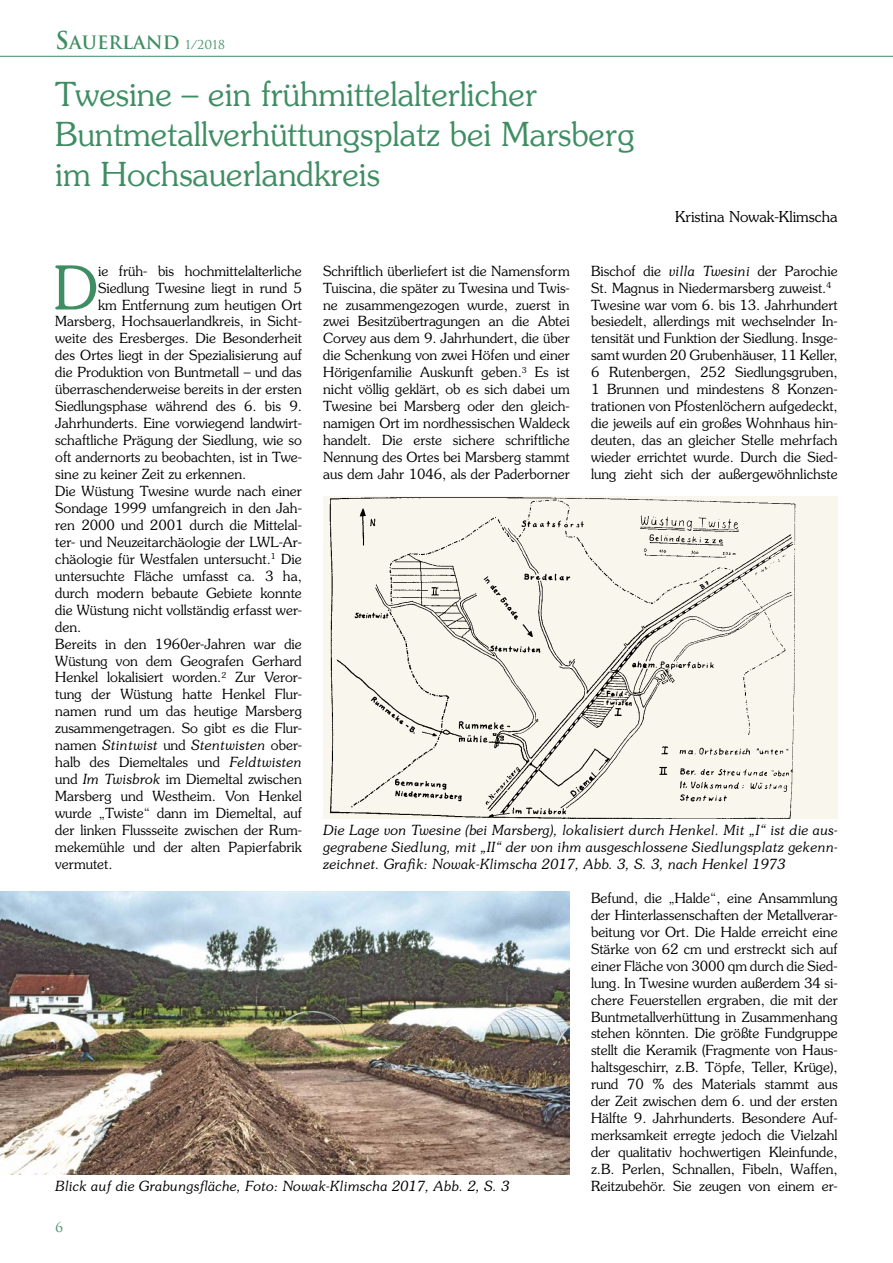
<style>
.page{position:relative;width:893px;height:1263px;background:#fff}
.page>*{position:absolute;margin:0;border:0;box-sizing:border-box;transform-origin:0 0}
.t1{font:300 60.3px "Souvenir";color:#3f8d63}
.t2{font:300 33px/39.6px "Souvenir";color:#3f8d63}
.t3{font:700 18px "Trajan";color:#3f8d63}
.t4{font:300 15px "Souvenir";color:#000}
.t5{font:300 13.95px/17px "Souvenir";color:#000;text-align:justify}
.t6{font:italic 300 13.95px/17px "Souvenir";color:#000;text-align:justify}
.t7{font:13.5px "Trajan";color:#3f8d63}
.s1{font-size:24px}
.s2{font-weight:400;font-size:12px}
.s3{font-style:italic}
.s4{font-style:normal}
</style>
<div class="page">
<hr style="left:0;top:56px;width:893px;height:1px;background:#3f8d63">
<img style="left:0;top:891px;width:570px;height:283px">
<div style="left:323px;top:496px;width:515px;height:322px;background:#f9f6ed"></div>
<img style="left:329px;top:497px;width:467px;height:321px">
<p class="t3" style="left:55px;top:32px;width:172px"><span class="s1">S</span>AUERLAND <span class="s2">1/2018</span></p>
<h2 class="t2" style="left:55px;top:75px;width:581px">Twesine – ein frühmittelalterlicher<br>Buntmetallverhüttungsplatz bei Marsberg im Hochsauerlandkreis</h2>
<p class="t4" style="left:675px;top:207px;width:164px">Kristina Nowak-Klimscha</p>
<p class="t5" style="left:323px;top:262px;width:248px">Schriftlich überliefert ist die Namensform Tuiscina, die später zu Twesina und Twis&shy;ne zusammengezogen wurde, zuerst in zwei Besitzübertragungen an die Abtei Corvey aus dem 9. Jahrhundert, die über die Schenkung von zwei Höfen und einer Hörigenfamilie Auskunft geben.<sup>3</sup> Es ist nicht völlig geklärt, ob es sich dabei um Twesine bei Marsberg oder den gleich&shy;namigen Ort im nordhessischen Waldeck handelt. Die erste sichere schriftliche Nennung des Ortes bei Marsberg stammt aus dem Jahr 1046, als der Paderborner</p>
<p class="t5" style="left:591px;top:262px;width:248px;text-align:left">Bischof die <span class="s3">villa Twesini</span> der Parochie St. Magnus in Niedermarsberg zuweist.<sup>4<br></sup>Twesine war vom 6. bis 13. Jahrhundert besiedelt, allerdings mit wechselnder In&shy;tensität und Funktion der Siedlung. Insge&shy;samt wurden 20 Grubenhäuser, 11 Keller, 6 Rutenbergen, 252 Siedlungsgruben, 1 Brunnen und mindestens 8 Konzen&shy;trationen von Pfostenlöchern aufgedeckt, die jeweils auf ein großes Wohnhaus hin&shy;deuten, das an gleicher Stelle mehrfach wieder errichtet wurde. Durch die Sied&shy;lung zieht sich der außergewöhnlichste</p>
<h1 class="t1" style="left:54px;top:252px;width:46px">D</h1>
<p class="t5" style="left:98px;top:262px;width:205px">ie früh- bis hochmittelalterliche</p>
<p class="t5" style="left:98px;top:279px;width:205px">Siedlung Twesine liegt in rund 5</p>
<p class="t5" style="left:98px;top:296px;width:205px">km Entfernung zum heutigen Ort</p>
<p class="t5" style="left:55px;top:313px;width:248px">Marsberg, Hochsauerlandkreis, in Sicht-</p>
<p class="t5" style="left:55px;top:330px;width:248px">weite des Eresberges. Die Besonderheit</p>
<p class="t5" style="left:55px;top:347px;width:248px">des Ortes liegt in der Spezialisierung auf</p>
<p class="t5" style="left:55px;top:364px;width:248px">die Produktion von Buntmetall – und das</p>
<p class="t5" style="left:55px;top:381px;width:248px">überraschenderweise bereits in der ersten</p>
<p class="t5" style="left:55px;top:398px;width:248px">Siedlungsphase während des 6. bis 9.</p>
<p class="t5" style="left:55px;top:415px;width:248px">Jahrhunderts. Eine vorwiegend landwirt-</p>
<p class="t5" style="left:55px;top:432px;width:248px">schaftliche Prägung der Siedlung, wie so</p>
<p class="t5" style="left:55px;top:449px;width:248px">oft andernorts zu beobachten, ist in Twe-</p>
<p class="t5" style="left:55px;top:466px;width:193px">sine zu keiner Zeit zu erkennen.</p>
<p class="t5" style="left:55px;top:483px;width:248px">Die Wüstung Twesine wurde nach einer</p>
<p class="t5" style="left:55px;top:499px;width:248px">Sondage 1999 umfangreich in den Jah-</p>
<p class="t5" style="left:55px;top:516px;width:248px">ren 2000 und 2001 durch die Mittelal-</p>
<p class="t5" style="left:55px;top:533px;width:248px">ter- und Neuzeitarchäologie der LWL-Ar-</p>
<p class="t5" style="left:55px;top:550px;width:248px">chäologie für Westfalen untersucht.<sup>1</sup> Die</p>
<p class="t5" style="left:55px;top:567px;width:248px">untersuchte Fläche umfasst ca. 3 ha,</p>
<p class="t5" style="left:55px;top:584px;width:248px">durch modern bebaute Gebiete konnte</p>
<p class="t5" style="left:55px;top:601px;width:248px">die Wüstung nicht vollständig erfasst wer-</p>
<p class="t5" style="left:55px;top:618px;width:28px">den.</p>
<p class="t5" style="left:55px;top:635px;width:248px">Bereits in den 1960er-Jahren war die</p>
<p class="t5" style="left:55px;top:652px;width:248px">Wüstung von dem Geografen Gerhard</p>
<p class="t5" style="left:55px;top:669px;width:248px">Henkel lokalisiert worden.<sup>2</sup> Zur Veror-</p>
<p class="t5" style="left:55px;top:686px;width:248px">tung der Wüstung hatte Henkel Flur-</p>
<p class="t5" style="left:55px;top:703px;width:248px">namen rund um das heutige Marsberg</p>
<p class="t5" style="left:55px;top:720px;width:248px">zusammengetragen. So gibt es die Flur-</p>
<p class="t6" style="left:55px;top:737px;width:248px"><span class="s4">namen</span> Stintwist <span class="s4">und</span> Stentwisten <span class="s4">ober-</span></p>
<p class="t5" style="left:55px;top:754px;width:248px">halb des Diemeltales und <span class="s3">Feldtwisten</span></p>
<p class="t5" style="left:55px;top:771px;width:248px">und <span class="s3">Im Twisbrok</span> im Diemeltal zwischen</p>
<p class="t5" style="left:55px;top:788px;width:248px">Marsberg und Westheim. Von Henkel</p>
<p class="t5" style="left:55px;top:805px;width:248px">wurde „Twiste“ dann im Diemeltal, auf</p>
<p class="t5" style="left:55px;top:822px;width:248px">der linken Flussseite zwischen der Rum-</p>
<p class="t5" style="left:55px;top:838px;width:248px">mekemühle und der alten Papierfabrik</p>
<p class="t5" style="left:55px;top:855px;width:59px">vermutet.</p>
<p class="t6" style="left:323px;top:821px;width:516px">Die Lage von Twesine (bei Marsberg), lokalisiert durch Henkel. Mit „I“ ist die aus&shy;gegrabene Siedlung, mit „II“ der von ihm ausgeschlossene Siedlungsplatz gekenn&shy;zeichnet. Grafik: Nowak-Klimscha 2017, Abb. 3, S. 3, nach Henkel 1973</p>
<p class="t5" style="left:591px;top:889px;width:248px">Befund, die „Halde“, eine Ansammlung der Hinterlassenschaften der Metallverar&shy;beitung vor Ort. Die Halde erreicht eine Stärke von 62 cm und erstreckt sich auf einer Fläche von 3000 qm durch die Sied&shy;lung. In Twesine wurden außerdem 34 si&shy;chere Feuerstellen ergraben, die mit der Buntmetallverhüttung in Zusammenhang stehen könnten. Die größte Fundgruppe stellt die Keramik (Fragmente von Haus&shy;haltsgeschirr, z.B. Töpfe, Teller, Krüge), rund 70 % des Materials stammt aus der Zeit zwischen dem 6. und der ersten Hälfte 9. Jahrhunderts. Besondere Auf&shy;merksamkeit erregte jedoch die Vielzahl der qualitativ hochwertigen Kleinfunde, z.B. Perlen, Schnallen, Fibeln, Waffen, Reitzubehör. Sie zeugen von einem er-</p>
<p class="t6" style="left:55px;top:1177px;width:456px">Blick auf die Grabungsfläche, Foto: Nowak-Klimscha 2017, Abb. 2, S. 3</p>
<p class="t7" style="left:55px;top:1219px;width:10px">6</p>
</div>
